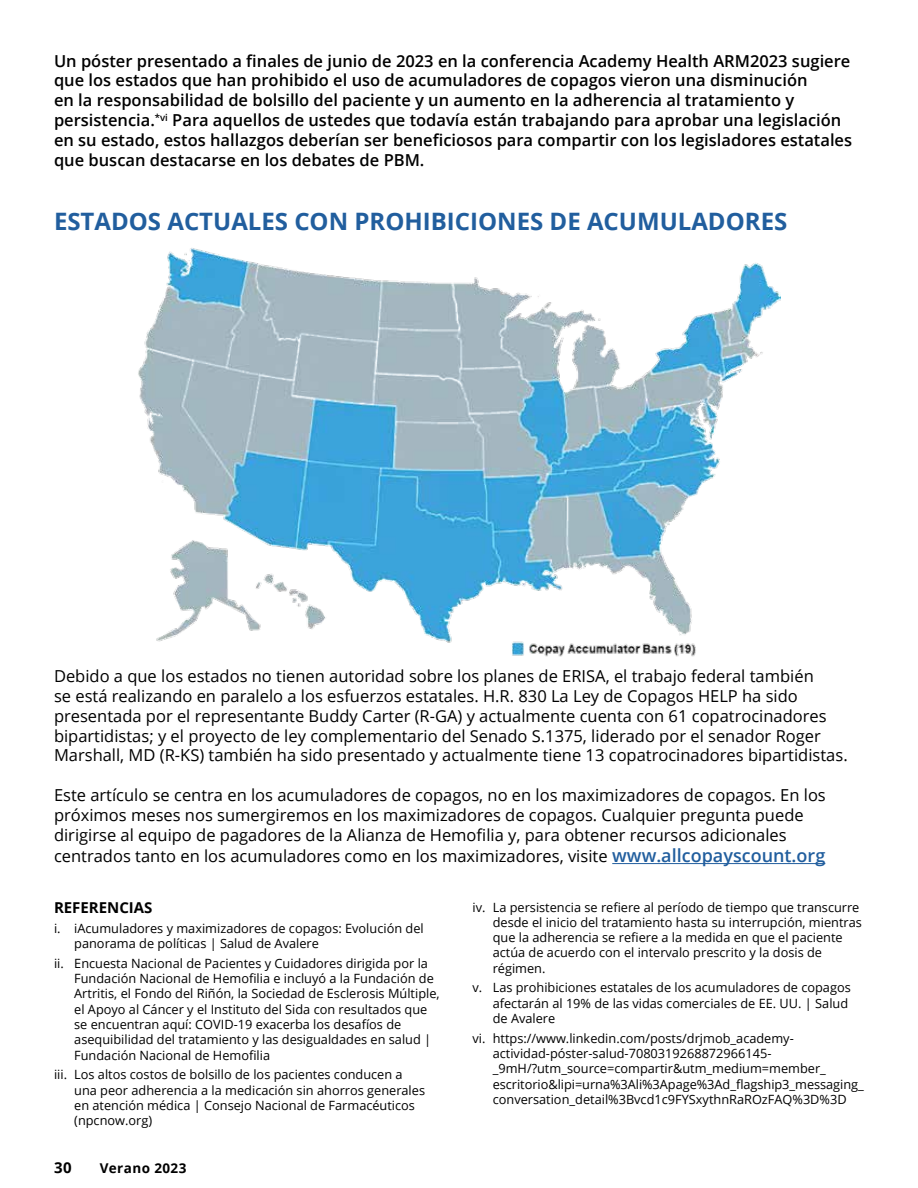
<style>
.page{position:relative;width:918px;height:1188px;background:#fff}
.page>*{position:absolute;margin:0;border:0;box-sizing:border-box;transform-origin:0 0}
.t1{font:700 24px "Open Sans";color:#215e9e}
.t2{font:16.5px/19.8px "Open Sans";color:#000}
.t3{font:600 16.5px/19.8px "Open Sans";color:#000}
.t4{font:700 15px "Open Sans";color:#000}
.t5{font:700 13.5px "Open Sans";letter-spacing:.03em;color:#000}
.t6{font:12.75px/15.3px "Open Sans";color:#000}
.s1{font-weight:600;font-size:18px;color:#215e9e}
</style>
<div class="page">
<hr style="left:612px;top:863px;width:213px;height:1px;background:#215e9e">
<img style="left:138px;top:248px;width:642px;height:409px">
<p class="t3" style="left:54px;top:50px;width:800px">Un póster presentado a finales de junio de 2023 en la conferencia Academy Health ARM2023 sugiere que los estados que han prohibido el uso de acumuladores de copagos vieron una disminución<br>en la responsabilidad de bolsillo del paciente y un aumento en la adherencia al tratamiento y persistencia.<sup>*vi</sup> Para aquellos de ustedes que todavía están trabajando para aprobar una legislación en su estado, estos hallazgos deberían ser beneficiosos para compartir con los legisladores estatales que buscan destacarse en los debates de PBM.</p>
<h1 class="t1" style="left:54px;top:205px;width:735px">ESTADOS ACTUALES CON PROHIBICIONES DE ACUMULADORES</h1>
<p class="t2" style="left:54px;top:666px;width:795px">Debido a que los estados no tienen autoridad sobre los planes de ERISA, el trabajo federal también<br>se está realizando en paralelo a los esfuerzos estatales. H.R. 830 La Ley de Copagos HELP ha sido presentada por el representante Buddy Carter (R-GA) y actualmente cuenta con 61 copatrocinadores bipartidistas; y el proyecto de ley complementario del Senado S.1375, liderado por el senador Roger Marshall, MD (R-KS) también ha sido presentado y actualmente tiene 13 copatrocinadores bipartidistas.</p>
<p class="t2" style="left:54px;top:785px;width:773px">Este artículo se centra en los acumuladores de copagos, no en los maximizadores de copagos. En los próximos meses nos sumergiremos en los maximizadores de copagos. Cualquier pregunta puede dirigirse al equipo de pagadores de la Alianza de Hemofilia y, para obtener recursos adicionales</p>
<p class="t2" style="left:54px;top:846px;width:773px">centrados tanto en los acumuladores como en los maximizadores, visite <span class="s1">www.allcopayscount.org</span></p>
<p class="t4" style="left:54px;top:897px;width:100px">REFERENCIAS</p>
<p class="t6" style="left:74px;top:920px;width:351px;text-indent:-20px">i. iAcumuladores y maximizadores de copagos: Evolución del panorama de políticas | Salud de Avalere</p>
<p class="t6" style="left:74px;top:955px;width:367px;text-indent:-20px">ii. Encuesta Nacional de Pacientes y Cuidadores dirigida por la Fundación Nacional de Hemofilia e incluyó a la Fundación de Artritis, el Fondo del Riñón, la Sociedad de Esclerosis Múltiple, el Apoyo al Cáncer y el Instituto del Sida con resultados que se encuentran aquí: COVID-19 exacerba los desafíos de asequibilidad del tratamiento y las desigualdades en salud | Fundación Nacional de Hemofilia</p>
<p class="t6" style="left:74px;top:1067px;width:352px;text-indent:-20px">iii. Los altos costos de bolsillo de los pacientes conducen a una peor adherencia a la medicación sin ahorros generales en atención médica | Consejo Nacional de Farmacéuticos (npcnow.org)</p>
<p class="t6" style="left:493px;top:899px;width:371px;text-indent:-20px">iv. La persistencia se refiere al período de tiempo que transcurre desde el inicio del tratamiento hasta su interrupción, mientras que la adherencia se refiere a la medida en que el paciente actúa de acuerdo con el intervalo prescrito y la dosis de régimen.</p>
<p class="t6" style="left:493px;top:980px;width:360px;text-indent:-20px">v. Las prohibiciones estatales de los acumuladores de copagos afectarán al 19% de las vidas comerciales de EE. UU. | Salud de Avalere</p>
<p class="t6" style="left:493px;top:1030px;width:373px;text-indent:-20px">vi. https://www.linkedin.com/posts/drjmob_academy&shy;actividad-póster-salud-7080319268872966145- _9mH/?utm_source=compartir&amp;utm_medium=member_ escritorio&amp;lipi=urna%3Ali%3Apage%3Ad_flagship3_messaging_ conversation_detail%3Bvcd1c9FYSxythnRaROzFAQ%3D%3D</p>
<p class="t4" style="left:54px;top:1157px;width:19px">30</p>
<p class="t5" style="left:100px;top:1158px;width:88px">Verano 2023</p>
</div>
